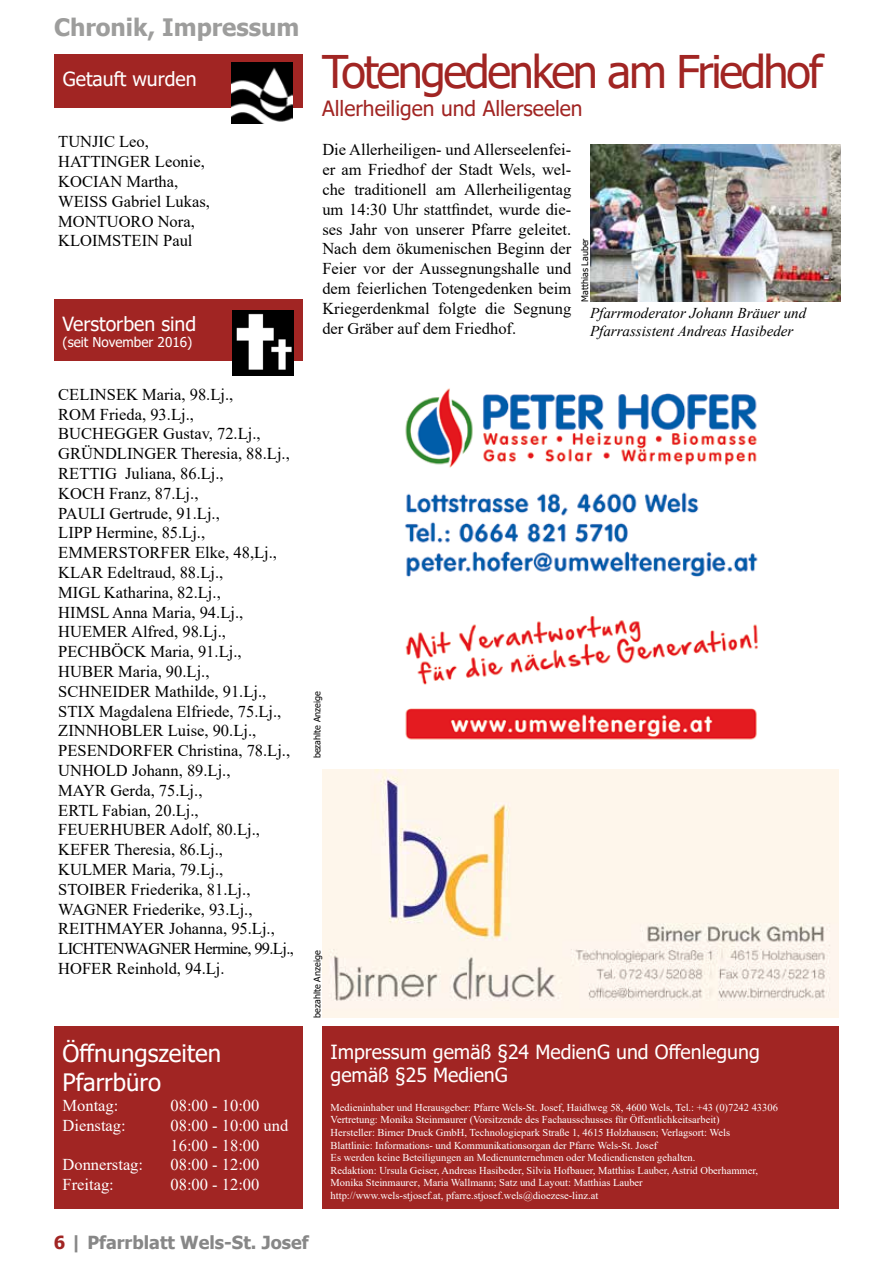
<style>
.page{position:relative;width:893px;height:1263px;background:#fff}
.page>*{position:absolute;margin:0;border:0;box-sizing:border-box;transform-origin:0 0}
.t1{font:45px "Tahoma";letter-spacing:-.05em;color:#a12523}
.t2{font:24px/28.8px "Tahoma";color:#fff}
.t3{font:700 24px "Tahoma";color:#9d9d9c}
.t4{font:21px "Tahoma";color:#a12523}
.t5{font:19.5px/23.4px "Tahoma";color:#fff}
.t6{font:700 18px "Tahoma";color:#878787}
.t7{font:16.5px/19.8px "Times New Roman";color:#000}
.t8{font:16.5px/19.8px "Times New Roman";color:#fff}
.t9{font:italic 15px/18px "Times New Roman";color:#000}
.t10{font:13.5px "Tahoma";color:#fff}
.t11{font:10.5px/12.6px "Times New Roman";color:#fff}
.t12{font:9px "Tahoma";color:#000}
.s1{color:#a12523}
</style>
<div class="page">
<div style="left:322px;top:1026px;width:517px;height:183px;background:#a12523"></div>
<div style="left:54px;top:54px;width:249px;height:54px;background:#a12523"></div>
<img style="left:232px;top:63px;width:61px;height:60px">
<div style="left:54px;top:299px;width:249px;height:61px;background:#a12523"></div>
<img style="left:232px;top:310px;width:61px;height:65px">
<div style="left:54px;top:1027px;width:249px;height:182px;background:#a12523"></div>
<img style="left:322px;top:770px;width:517px;height:247px">
<img style="left:405px;top:388px;width:353px;height:352px">
<img style="left:590px;top:145px;width:250px;height:157px">
<h2 class="t3" style="left:54px;top:11px;width:247px">Chronik, Impressum</h2>
<p class="t5" style="left:63px;top:68px;width:135px">Getauft wurden</p>
<p class="t7" style="left:58px;top:132px;width:153px">TUNJIC Leo,<br>HATTINGER Leonie,<br>KOCIAN Martha,<br>WEISS Gabriel Lukas,<br>MONTUORO Nora,<br>KLOIMSTEIN Paul</p>
<p class="t5" style="left:63px;top:313px;width:135px">Verstorben sind</p>
<p class="t10" style="left:63px;top:333px;width:131px">(seit November 2016)</p>
<p class="t7" style="left:58px;top:384px;width:237px">CELINSEK Maria, 98.Lj.,<br>ROM Frieda, 93.Lj.,<br>BUCHEGGER Gustav, 72.Lj.,<br>GRÜNDLINGER Theresia, 88.Lj.,<br>RETTIG Juliana, 86.Lj.,<br>KOCH Franz, 87.Lj.,<br>PAULI Gertrude, 91.Lj.,<br>LIPP Hermine, 85.Lj.,<br>EMMERSTORFER Elke, 48,Lj.,<br>KLAR Edeltraud, 88.Lj.,<br>MIGL Katharina, 82.Lj.,<br>HIMSL Anna Maria, 94.Lj.,<br>HUEMER Alfred, 98.Lj.,<br>PECHBÖCK Maria, 91.Lj.,<br>HUBER Maria, 90.Lj.,<br>SCHNEIDER Mathilde, 91.Lj.,<br>STIX Magdalena Elfriede, 75.Lj.,<br>ZINNHOBLER Luise, 90.Lj.,<br>PESENDORFER Christina, 78.Lj.,<br>UNHOLD Johann, 89.Lj.,<br>MAYR Gerda, 75.Lj.,<br>ERTL Fabian, 20.Lj.,<br>FEUERHUBER Adolf, 80.Lj.,<br>KEFER Theresia, 86.Lj.,<br>KULMER Maria, 79.Lj.,<br>STOIBER Friederika, 81.Lj.,<br>WAGNER Friederike, 93.Lj.,<br>REITHMAYER Johanna, 95.Lj.,<br>LICHTENWAGNER Hermine, 99.Lj.,<br>HOFER Reinhold, 94.Lj.</p>
<h2 class="t2" style="left:63px;top:1040px;width:160px">Öffnungszeiten<br>Pfarrbüro</h2>
<p class="t8" style="left:63px;top:1095px;width:57px">Montag:</p>
<p class="t8" style="left:170px;top:1095px;width:90px">08:00 - 10:00</p>
<p class="t8" style="left:63px;top:1115px;width:65px">Dienstag:</p>
<p class="t8" style="left:170px;top:1115px;width:119px">08:00 - 10:00 und<br>16:00 - 18:00</p>
<p class="t8" style="left:63px;top:1154px;width:82px">Donnerstag:</p>
<p class="t8" style="left:170px;top:1154px;width:90px">08:00 - 12:00</p>
<p class="t8" style="left:63px;top:1174px;width:53px">Freitag:</p>
<p class="t8" style="left:170px;top:1174px;width:90px">08:00 - 12:00</p>
<h1 class="t1" style="left:322px;top:42px;width:502px">Totengedenken am Friedhof</h1>
<p class="t4" style="left:322px;top:94px;width:262px">Allerheiligen und Allerseelen</p>
<p class="t7" style="left:322px;top:139px;width:250px;text-align:justify">Die Allerheiligen- und Allerseelenfei&shy;er am Friedhof der Stadt Wels, wel&shy;che traditionell am Allerheiligentag um 14:30 Uhr stattfindet, wurde die&shy;ses Jahr von unserer Pfarre geleitet.<br>Nach dem ökumenischen Beginn der Feier vor der Aussegnungshalle und dem feierlichen Totengedenken beim Kriegerdenkmal folgte die Segnung der Gräber auf dem Friedhof.</p>
<p class="t12" style="left:579px;top:302px;width:65px;rotate:-90deg">Matthias Lauber</p>
<p class="t9" style="left:590px;top:303px;width:218px">Pfarrmoderator Johann Bräuer und<br>Pfarrassistent Andreas Hasibeder</p>
<p class="t12" style="left:311px;top:758px;width:68px;rotate:-90deg">bezahlte Anzeige</p>
<p class="t12" style="left:311px;top:1017px;width:68px;rotate:-90deg">bezahlte Anzeige</p>
<p class="t5" style="left:331px;top:1041px;width:431px">Impressum gemäß §24 MedienG und Offenlegung gemäß §25 MedienG</p>
<p class="t11" style="left:331px;top:1100px;width:449px">Medieninhaber und Herausgeber: Pfarre Wels-St. Josef, Haidlweg 58, 4600 Wels, Tel.: +43 (0)7242 43306<br>Vertretung: Monika Steinmaurer (Vorsitzende des Fachausschusses für Öffentlichkeitsarbeit)<br>Hersteller: Birner Druck GmbH, Technologiepark Straße 1, 4615 Holzhausen; Verlagsort: Wels<br>Blattlinie: Informations- und Kommunikationsorgan der Pfarre Wels-St. Josef<br>Es werden keine Beteiligungen an Medienunternehmen oder Mediendiensten gehalten.<br>Redaktion: Ursula Geiser, Andreas Hasibeder, Silvia Hofbauer, Matthias Lauber, Astrid Oberhammer, Monika Steinmaurer‚ Maria Wallmann; Satz und Layout: Matthias Lauber<br>http://www.wels-stjosef.at, pfarre.stjosef.wels@dioezese-linz.at</p>
<p class="t6" style="left:54px;top:1230px;width:256px"><span class="s1">6</span> | Pfarrblatt Wels-St. Josef</p>
</div>
